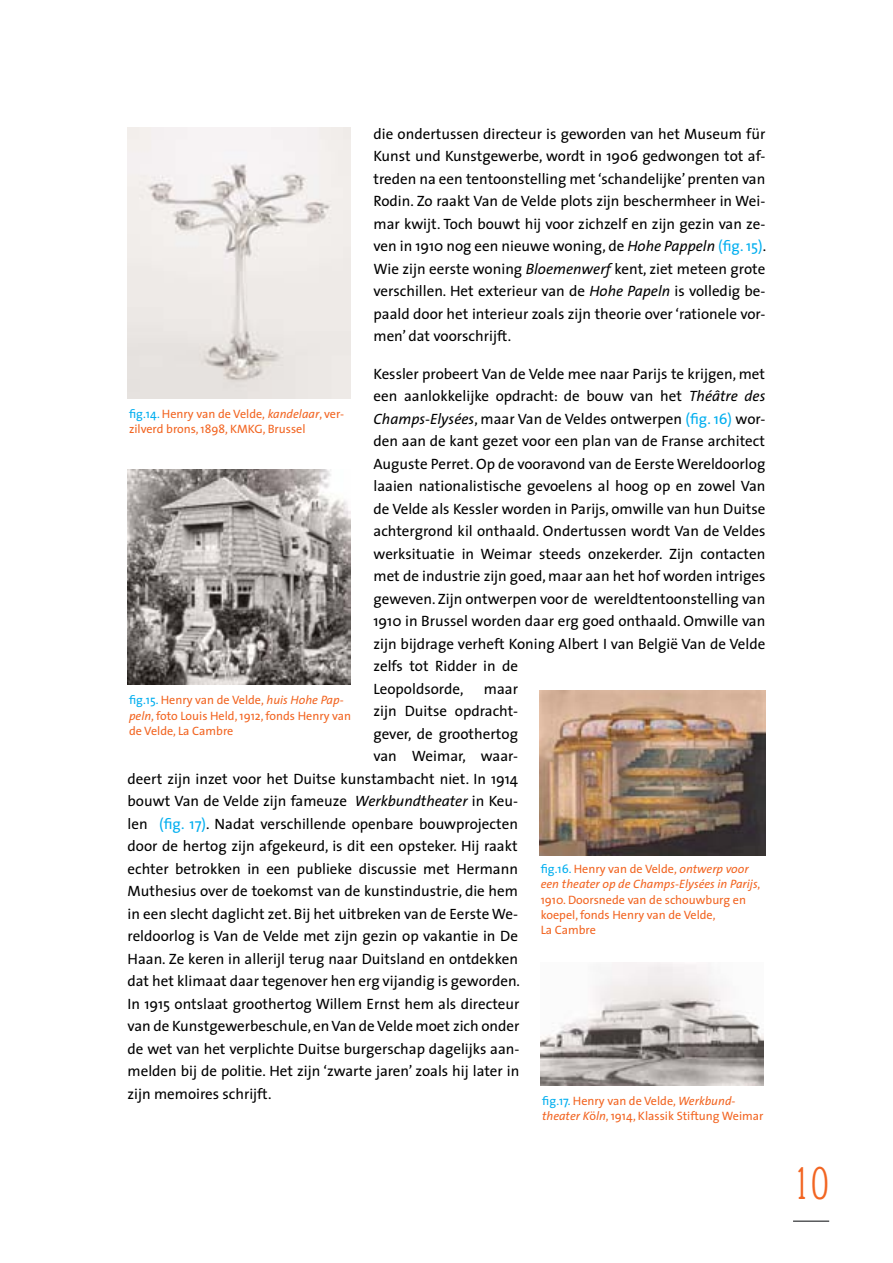
<style>
.page{position:relative;width:893px;height:1263px;background:#fff}
.page>*{position:absolute;margin:0;border:0;box-sizing:border-box;transform-origin:0 0}
.t1{font:45px "Eccentric Std";color:#f26522}
.t2{font:15px/22.5px "The Sans";color:#000;text-align:justify}
.t3{font:12.15px/15.3px "The Sans";color:#f26522}
.s1{font-style:italic}
.s2{color:#00aeef}
</style>
<div class="page">
<hr style="left:793px;top:1220px;width:36px;height:2px;background:#58595b">
<img style="left:128px;top:128px;width:222px;height:270px">
<img style="left:541px;top:962px;width:223px;height:123px">
<img style="left:128px;top:470px;width:223px;height:215px">
<img style="left:539px;top:690px;width:226px;height:165px">
<p class="t2" style="left:373px;top:122px;width:394px">die ondertussen directeur is geworden van het Museum für Kunst und Kunstgewerbe, wordt in 1906 gedwongen tot af&shy;treden na een tentoonstelling met ‘schandelijke’ prenten van Rodin. Zo raakt Van de Velde plots zijn beschermheer in Wei&shy;mar kwijt. Toch bouwt hij voor zichzelf en zijn gezin van ze&shy;ven in 1910 nog een nieuwe woning, de <span class="s1">Hohe Pappeln</span> <span class="s2">(fig. 15)</span>.<br>Wie zijn eerste woning <span class="s1">Bloemenwerf</span> kent, ziet meteen grote verschillen. Het exterieur van de <span class="s1">Hohe Papeln</span> is volledig be&shy;paald door het interieur zoals zijn theorie over ‘rationele vor&shy;men’ dat voorschrijft.</p>
<p class="t2" style="left:373px;top:362px;width:393px;text-align:left">Kessler probeert Van de Velde mee naar Parijs te krijgen, met een aanlokkelijke opdracht: de bouw van het <span class="s1">Théâtre des Champs-Elysées</span>, maar Van de Veldes ontwerpen <span class="s2">(fig. 16)</span> wor&shy;den aan de kant gezet voor een plan van de Franse architect Auguste Perret. Op de vooravond van de Eerste Wereldoorlog laaien nationalistische gevoelens al hoog op en zowel Van de Velde als Kessler worden in Parijs, omwille van hun Duitse achtergrond kil onthaald. Ondertussen wordt Van de Veldes werksituatie in Weimar steeds onzekerder. Zijn contacten met de industrie zijn goed, maar aan het hof worden intriges geweven. Zijn ontwerpen voor de wereldtentoonstelling van 1910 in Brussel worden daar erg goed onthaald. Omwille van zijn bijdrage verheft Koning Albert I van België Van de Velde zelfs tot Ridder in de<br>Leopoldsorde,</p>
<p class="t3" style="left:129px;top:406px;width:217px"><span class="s2">fig.14.</span> Henry van de Velde, <span class="s1">kandelaar</span>, ver&shy;zilverd brons, 1898, KMKG, Brussel</p>
<p class="t2" style="left:484px;top:677px;width:36px">maar</p>
<p class="t2" style="left:373px;top:699px;width:146px">zijn Duitse opdracht-</p>
<p class="t2" style="left:373px;top:722px;width:146px">gever, de groothertog</p>
<p class="t2" style="left:373px;top:744px;width:146px">van Weimar, waar-</p>
<p class="t2" style="left:128px;top:767px;width:392px">deert zijn inzet voor het Duitse kunstambacht niet. In 1914</p>
<p class="t2" style="left:128px;top:789px;width:392px">bouwt Van de Velde zijn fameuze <span class="s1">Werkbundtheater</span> in Keu-</p>
<p class="t2" style="left:128px;top:812px;width:392px">len <span class="s2">(fig. 17)</span>. Nadat verschillende openbare bouwprojecten</p>
<p class="t2" style="left:128px;top:834px;width:392px">door de hertog zijn afgekeurd, is dit een opsteker. Hij raakt</p>
<p class="t2" style="left:128px;top:857px;width:392px">echter betrokken in een publieke discussie met Hermann</p>
<p class="t2" style="left:128px;top:879px;width:392px">Muthesius over de toekomst van de kunstindustrie, die hem</p>
<p class="t2" style="left:128px;top:902px;width:392px">in een slecht daglicht zet. Bij het uitbreken van de Eerste We-</p>
<p class="t2" style="left:128px;top:924px;width:392px">reldoorlog is Van de Velde met zijn gezin op vakantie in De</p>
<p class="t2" style="left:128px;top:947px;width:392px">Haan. Ze keren in allerijl terug naar Duitsland en ontdekken</p>
<p class="t2" style="left:128px;top:969px;width:394px">dat het klimaat daar tegenover hen erg vijandig is geworden.</p>
<p class="t2" style="left:128px;top:992px;width:393px">In 1915 ontslaat groothertog Willem Ernst hem als directeur</p>
<p class="t2" style="left:128px;top:1014px;width:393px">van de Kunstgewerbeschule, en Van de Velde moet zich onder</p>
<p class="t2" style="left:128px;top:1037px;width:393px">de wet van het verplichte Duitse burgerschap dagelijks aan-</p>
<p class="t2" style="left:128px;top:1059px;width:393px">melden bij de politie. Het zijn ‘zwarte jaren’ zoals hij later in</p>
<p class="t2" style="left:128px;top:1082px;width:145px">zijn memoires schrijft.</p>
<p class="t3" style="left:129px;top:692px;width:224px"><span class="s2">fig.15.</span> Henry van de Velde, <span class="s1">huis Hohe Pap&shy;peln</span>, foto Louis Held, 1912, fonds Henry van de Velde, La Cambre</p>
<p class="t3" style="left:541px;top:861px;width:221px"><span class="s2">fig.16.</span> Henry van de Velde, <span class="s1">ontwerp voor een theater op de Champs-Elysées in Parijs</span>,<br>1910. Doorsnede van de schouwburg en koepel, fonds Henry van de Velde,<br>La Cambre</p>
<p class="t3" style="left:542px;top:1093px;width:223px"><span class="s2">fig.17.</span> Henry van de Velde, <span class="s1">Werkbund&shy;theater K</span>ö<span class="s1">ln</span>, 1914, Klassik Stiftung Weimar</p>
<h1 class="t1" style="left:793px;top:1157px;width:38px">10</h1>
</div>
